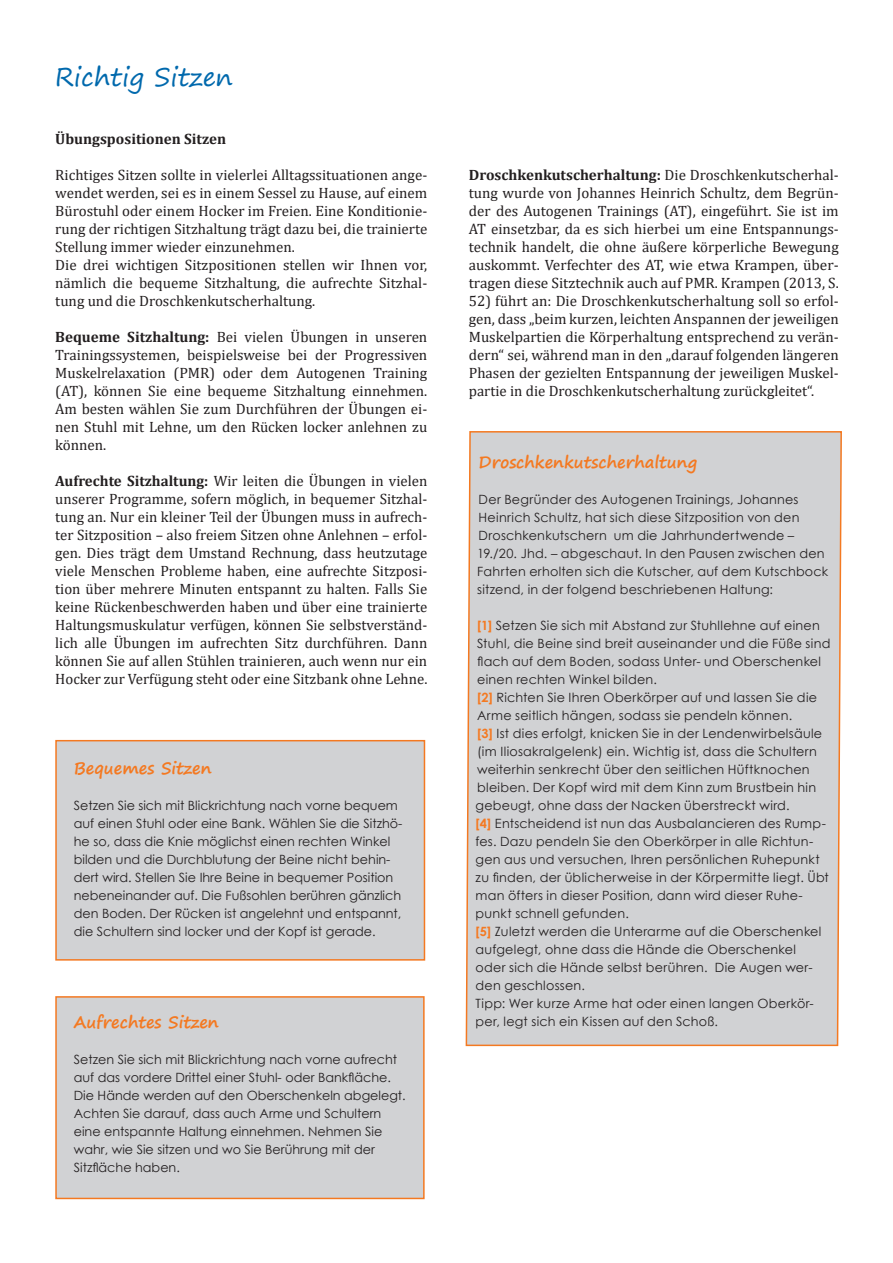
<style>
.page{position:relative;width:893px;height:1263px;background:#fff}
.page>*{position:absolute;margin:0;border:0;box-sizing:border-box;transform-origin:0 0}
._1_Überschrift{font:25.5px "Segoe Print";color:#0169ad}
.Fessler___Tabelle___Fließtext___Tabellen{font:700 16.5px "Segoe Print";color:#f47921}
._1__Fließtext-einfacher_Absatz{font:15px/18px "Cambria";color:#231f20;text-align:justify}
._1__Fließtext-einfacher_Absatz-2{font:700 15px "Cambria";color:#231f20}
._1__Fließtext-einfacher_Absatz-3{font:12.75px/18px "Century Gothic";letter-spacing:.015em;color:#231f20}
.s1{font-weight:700}
.s2{font-weight:700;color:#f47921}
</style>
<div class="page">
<div style="left:56px;top:741px;width:368px;height:219px;background:#d1d2d4"></div>
<div style="left:55px;top:740px;width:370px;height:221px;border:2px solid #f47921"></div>
<div style="left:56px;top:997px;width:368px;height:201px;background:#d1d2d4"></div>
<div style="left:55px;top:996px;width:370px;height:203px;border:2px solid #f47921"></div>
<svg style="left:465px;top:431px;width:377px;height:616px;background:#d4d4d6"></svg>
<p class="_1_Überschrift" style="left:55px;top:54px;width:179px">Richtig Sitzen</p>
<p class="_1__Fließtext-einfacher_Absatz-2" style="left:55px;top:128px;width:172px">Übungspositionen Sitzen</p>
<p class="_1__Fließtext-einfacher_Absatz" style="left:55px;top:166px;width:374px">Richtiges Sitzen sollte in vielerlei Alltagssituationen ange&shy;wendet werden, sei es in einem Sessel zu Hause, auf einem Bürostuhl oder einem Hocker im Freien. Eine Konditionie&shy;rung der richtigen Sitzhaltung trägt dazu bei, die trainierte Stellung immer wieder einzunehmen.</p>
<p class="_1__Fließtext-einfacher_Absatz" style="left:55px;top:256px;width:374px">Die drei wichtigen Sitzpositionen stellen wir Ihnen vor, nämlich die bequeme Sitzhaltung, die aufrechte Sitzhal&shy;tung und die Droschkenkutscherhaltung.</p>
<p class="_1__Fließtext-einfacher_Absatz" style="left:55px;top:328px;width:374px"><span class="s1">Bequeme Sitzhaltung:</span> Bei vielen Übungen in unseren Trainingssystemen, beispielsweise bei der Progressiven Muskelrelaxation (PMR) oder dem Autogenen Training (AT), können Sie eine bequeme Sitzhaltung einnehmen.<br>Am besten wählen Sie zum Durchführen der Übungen ei&shy;nen Stuhl mit Lehne, um den Rücken locker anlehnen zu können.</p>
<p class="_1__Fließtext-einfacher_Absatz" style="left:55px;top:472px;width:374px"><span class="s1">Aufrechte Sitzhaltung:</span> Wir leiten die Übungen in vielen unserer Programme, sofern möglich, in bequemer Sitzhal&shy;tung an. Nur ein kleiner Teil der Übungen muss in aufrech&shy;ter Sitzposition – also freiem Sitzen ohne Anlehnen – erfol&shy;gen. Dies trägt dem Umstand Rechnung, dass heutzutage viele Menschen Probleme haben, eine aufrechte Sitzposi&shy;tion über mehrere Minuten entspannt zu halten. Falls Sie keine Rückenbeschwerden haben und über eine trainierte Haltungsmuskulatur verfügen, können Sie selbstverständ&shy;lich alle Übungen im aufrechten Sitz durchführen. Dann können Sie auf allen Stühlen trainieren, auch wenn nur ein Hocker zur Verfügung steht oder eine Sitzbank ohne Lehne.</p>
<p class="Fessler___Tabelle___Fließtext___Tabellen" style="left:74px;top:753px;width:139px">Bequemes Sitzen</p>
<p class="_1__Fließtext-einfacher_Absatz-3" style="left:74px;top:796px;width:330px">Setzen Sie sich mit Blickrichtung nach vorne bequem auf einen Stuhl oder eine Bank. Wählen Sie die Sitzhö&shy;he so, dass die Knie möglichst einen rechten Winkel bilden und die Durchblutung der Beine nicht behin&shy;dert wird. Stellen Sie Ihre Beine in bequemer Position nebeneinander auf. Die Fußsohlen berühren gänzlich den Boden. Der Rücken ist angelehnt und entspannt, die Schultern sind locker und der Kopf ist gerade.</p>
<p class="Fessler___Tabelle___Fließtext___Tabellen" style="left:74px;top:1007px;width:147px">Aufrechtes Sitzen</p>
<p class="_1__Fließtext-einfacher_Absatz-3" style="left:74px;top:1050px;width:334px">Setzen Sie sich mit Blickrichtung nach vorne aufrecht auf das vordere Drittel einer Stuhl- oder Bankfläche.<br>Die Hände werden auf den Oberschenkeln abgelegt.<br>Achten Sie darauf, dass auch Arme und Schultern eine entspannte Haltung einnehmen. Nehmen Sie wahr, wie Sie sitzen und wo Sie Berührung mit der Sitzfläche haben.</p>
<p class="_1__Fließtext-einfacher_Absatz" style="left:469px;top:166px;width:371px"><span class="s1">Droschkenkutscherhaltung:</span> Die Droschkenkutscherhal&shy;tung wurde von Johannes Heinrich Schultz, dem Begrün&shy;der des Autogenen Trainings (AT), eingeführt. Sie ist im AT einsetzbar, da es sich hierbei um eine Entspannungs&shy;technik handelt, die ohne äußere körperliche Bewegung auskommt. Verfechter des AT, wie etwa Krampen, über&shy;tragen diese Sitztechnik auch auf PMR. Krampen (2013, S.</p>
<p class="_1__Fließtext-einfacher_Absatz" style="left:469px;top:292px;width:371px">52) führt an: Die Droschkenkutscherhaltung soll so erfol&shy;gen, dass „beim kurzen, leichten Anspannen der jeweiligen Muskelpartien die Körperhaltung entsprechend zu verän&shy;dern“ sei, während man in den „darauf folgenden längeren Phasen der gezielten Entspannung der jeweiligen Muskel&shy;partie in die Droschkenkutscherhaltung zurückgleitet“.</p>
<p class="Fessler___Tabelle___Fließtext___Tabellen" style="left:479px;top:447px;width:220px">Droschkenkutscherhaltung</p>
<p class="_1__Fließtext-einfacher_Absatz-3" style="left:477px;top:490px;width:353px">Der Begründer des Autogenen Trainings, Johannes Heinrich Schultz, hat sich diese Sitzposition von den Droschkenkutschern um die Jahrhundertwende – 19./20. Jhd. – abgeschaut. In den Pausen zwischen den Fahrten erholten sich die Kutscher, auf dem Kutschbock sitzend, in der folgend beschriebenen Haltung:</p>
<p class="_1__Fließtext-einfacher_Absatz-3" style="left:477px;top:616px;width:355px"><span class="s2">[1]</span> Setzen Sie sich mit Abstand zur Stuhllehne auf einen Stuhl, die Beine sind breit auseinander und die Füße sind flach auf dem Boden, sodass Unter- und Oberschenkel einen rechten Winkel bilden.</p>
<p class="_1__Fließtext-einfacher_Absatz-3" style="left:477px;top:688px;width:341px"><span class="s2">[2]</span> Richten Sie Ihren Oberkörper auf und lassen Sie die<br>Arme seitlich hängen, sodass sie pendeln können.</p>
<p class="_1__Fließtext-einfacher_Absatz-3" style="left:476px;top:724px;width:348px"><span class="s2">[3]</span> Ist dies erfolgt, knicken Sie in der Lendenwirbelsäule (im Iliosakralgelenk) ein. Wichtig ist, dass die Schultern weiterhin senkrecht über den seitlichen Hüftknochen bleiben. Der Kopf wird mit dem Kinn zum Brustbein hin gebeugt, ohne dass der Nacken überstreckt wird.</p>
<p class="_1__Fließtext-einfacher_Absatz-3" style="left:476px;top:814px;width:355px"><span class="s2">[4]</span> Entscheidend ist nun das Ausbalancieren des Rump&shy;fes. Dazu pendeln Sie den Oberkörper in alle Richtun&shy;gen aus und versuchen, Ihren persönlichen Ruhepunkt zu finden, der üblicherweise in der Körpermitte liegt. Übt man öfters in dieser Position, dann wird dieser Ruhe&shy;punkt schnell gefunden.</p>
<p class="_1__Fließtext-einfacher_Absatz-3" style="left:476px;top:922px;width:347px"><span class="s2">[5]</span> Zuletzt werden die Unterarme auf die Oberschenkel aufgelegt, ohne dass die Hände die Oberschenkel oder sich die Hände selbst berühren. Die Augen wer&shy;den geschlossen.</p>
<p class="_1__Fließtext-einfacher_Absatz-3" style="left:476px;top:994px;width:340px">Tipp: Wer kurze Arme hat oder einen langen Oberkör&shy;per, legt sich ein Kissen auf den Schoß.</p>
</div>
